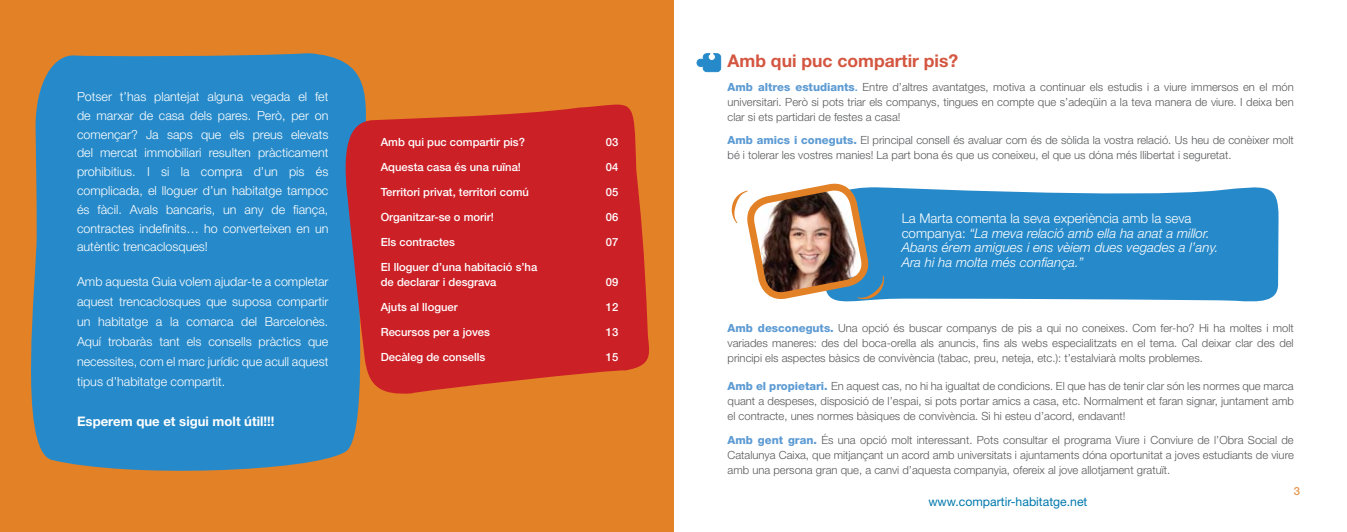
<style>
.page{position:relative;width:1347px;height:532px;background:#fff}
.page>*{position:absolute;margin:0;border:0;box-sizing:border-box;transform-origin:0 0}
.t1{font:700 17.5px "Helvetica Neue";color:#d45640}
.t2{font:italic 300 13.38px/14.5px "Helvetica Neue";color:#fff}
.t3{font:700 13.12px "Helvetica Neue";color:#fff}
.t4{font:300 12.5px/18.8px "Helvetica Neue";color:#fff;text-align:justify}
.t5{font:12.25px "Helvetica Neue";color:#0078ad}
.t6{font:300 11.25px/15px "Helvetica Neue";color:#58595b;text-align:justify}
.t7{font:500 11.25px/15px "Helvetica Neue";color:#fff}
.t8{font:500 11.25px "Helvetica Neue";color:#e8964b}
.s1{font-weight:800;color:#5d9bd3}
.s2{font-weight:500;color:#5d9bd3}
.s3{font-style:normal}
</style>
<div class="page">
<div style="left:0;top:0;width:673px;height:531px;background:#e28126"></div>
<div style="left:31px;top:53px;width:333px;height:418px;background:#268aca"></div>
<svg style="left:340px;top:90px;width:309px;height:305px;background:#c6322e"></svg>
<svg style="left:696px;top:53px;width:25px;height:20px"></svg>
<svg style="left:831px;top:183px;width:447px;height:119px;background:#3a94ce"></svg>
<img style="left:747px;top:184px;width:143px;height:118px">
<p class="t4" style="left:77px;top:87px;width:253px">Potser t’has plantejat alguna vegada el fet de marxar de casa dels pares. Però, per on començar? Ja saps que els preus elevats del mercat immobiliari resulten pràcticament prohibitius. I si la compra d’un pis és complicada, el lloguer d’un habitatge tampoc és fàcil. Avals bancaris, un any de fiança, contractes indefinits… ho converteixen en un autèntic trencaclosques!</p>
<p class="t4" style="left:77px;top:271px;width:253px;line-height:20px">Amb aquesta Guia volem ajudar-te a completar aquest trencaclosques que suposa compartir un habitatge a la comarca del Barcelonès.<br>Aquí trobaràs tant els consells pràctics que necessites, com el marc jurídic que acull aquest tipus d’habitatge compartit.</p>
<p class="t3" style="left:77px;top:413px;width:199px">Esperem que et sigui molt útil!!!</p>
<p class="t7" style="left:381px;top:134px;width:146px">Amb qui puc compartir pis?</p>
<p class="t7" style="left:606px;top:134px;width:14px">03</p>
<p class="t7" style="left:381px;top:159px;width:142px">Aquesta casa és una ruïna!</p>
<p class="t7" style="left:606px;top:159px;width:14px">04</p>
<p class="t7" style="left:381px;top:184px;width:150px">Territori privat, territori comú</p>
<p class="t7" style="left:606px;top:184px;width:14px">05</p>
<p class="t7" style="left:381px;top:209px;width:115px">Organitzar-se o morir!</p>
<p class="t7" style="left:606px;top:209px;width:14px">06</p>
<p class="t7" style="left:381px;top:234px;width:76px">Els contractes</p>
<p class="t7" style="left:606px;top:234px;width:14px">07</p>
<p class="t7" style="left:381px;top:259px;width:158px">El lloguer d’una habitació s’ha de declarar i desgrava</p>
<p class="t7" style="left:606px;top:274px;width:14px">09</p>
<p class="t7" style="left:381px;top:299px;width:78px">Ajuts al lloguer</p>
<p class="t7" style="left:606px;top:299px;width:14px">12</p>
<p class="t7" style="left:381px;top:324px;width:111px">Recursos per a joves</p>
<p class="t7" style="left:606px;top:324px;width:14px">13</p>
<p class="t7" style="left:381px;top:349px;width:106px">Decàleg de consells</p>
<p class="t7" style="left:606px;top:349px;width:14px">15</p>
<h1 class="t1" style="left:727px;top:50px;width:232px">Amb qui puc compartir pis?</h1>
<p class="t6" style="left:727px;top:79px;width:568px"><span class="s1">Amb altres estudiants</span><span class="s2">.</span> Entre d’altres avantatges, motiva a continuar els estudis i a viure immersos en el món universitari. Però si pots triar els companys, tingues en compte que s’adeqüin a la teva manera de viure. I deixa ben clar si ets partidari de festes a casa!</p>
<p class="t6" style="left:727px;top:133px;width:568px"><span class="s1">Amb amics i coneguts.</span> El principal consell és avaluar com és de sòlida la vostra relació. Us heu de conèixer molt bé i tolerar les vostres manies! La part bona és que us coneixeu, el que us dóna més llibertat i seguretat.</p>
<p class="t2" style="left:901px;top:211px;width:318px"><span class="s3">La Marta comenta la seva experiència amb la seva companya:</span> “La meva relació amb ella ha anat a millor.<br>Abans érem amigues i ens vèiem dues vegades a l’any.<br>Ara hi ha molta més confiança.”</p>
<p class="t6" style="left:727px;top:320px;width:568px"><span class="s1">Amb desconeguts.</span> Una opció és buscar companys de pis a qui no coneixes. Com fer-ho? Hi ha moltes i molt variades maneres: des del boca-orella als anuncis, fins als webs especialitzats en el tema. Cal deixar clar des del principi els aspectes bàsics de convivència (tabac, preu, neteja, etc.): t’estalviarà molts problemes.</p>
<p class="t6" style="left:727px;top:378px;width:568px"><span class="s1">Amb el propietari.</span> En aquest cas, no hi ha igualtat de condicions. El que has de tenir clar són les normes que marca quant a despeses, disposició de l’espai, si pots portar amics a casa, etc. Normalment et faran signar, juntament amb el contracte, unes normes bàsiques de convivència. Si hi esteu d’acord, endavant!</p>
<p class="t6" style="left:727px;top:432px;width:568px"><span class="s1">Amb gent gran.</span> És una opció molt interessant. Pots consultar el programa Viure i Conviure de l’Obra Social de Catalunya Caixa, que mitjançant un acord amb universitats i ajuntaments dóna oportunitat a joves estudiants de viure amb una persona gran que, a canvi d’aquesta companyia, ofereix al jove allotjament gratuït.</p>
<p class="t5" style="left:928px;top:494px;width:161px">www.compartir-habitatge.net</p>
<p class="t8" style="left:1293px;top:483px;width:8px">3</p>
</div>
